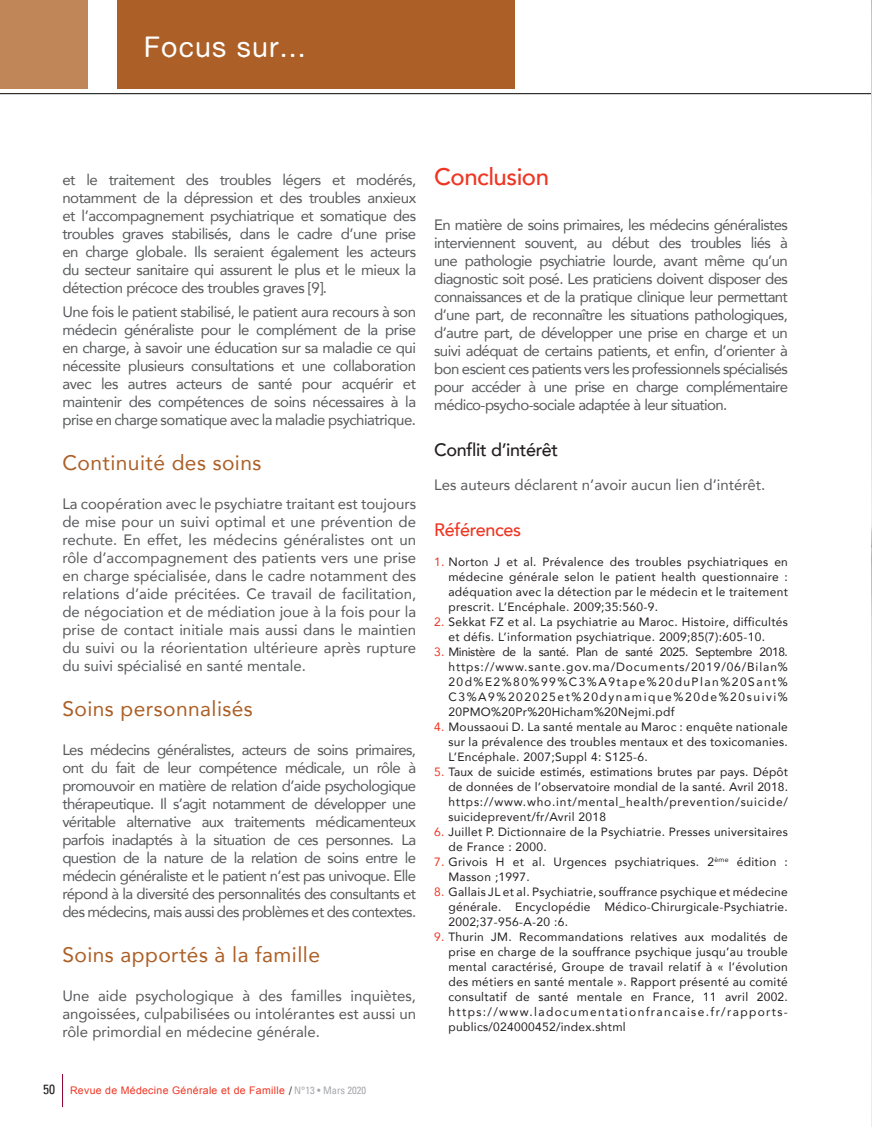
<style>
.page{position:relative;width:872px;height:1127px;background:#fff}
.page>*{position:absolute;margin:0;border:0;box-sizing:border-box;transform-origin:0 0}
.t1{font:28.5px "Alte Haas Grotesk";letter-spacing:.04em;color:#fff}
.t2{font:500 24px "Avenir";letter-spacing:-.02em;color:#ef3522}
.t3{font:21px "Avenir";letter-spacing:.02em;color:#ac5f26}
.t4{font:500 18px "Avenir";letter-spacing:-.02em;color:#231f20}
.t5{font:500 18px "Avenir";letter-spacing:-.02em;color:#ef3522}
.t6{font:15px/18px "Avenir";letter-spacing:-.03em;color:#57585a;text-align:justify}
.t7{font:15px "Avenir";color:#57585a}
.t8{font:12px/15px "Avenir";letter-spacing:.025em;color:#231f20;text-align:justify}
.t9{font:10.5px "Arial";letter-spacing:.03em;color:#ef3522}
.s1{font-family:"Univers";font-stretch:condensed;font-size:13.5px;color:#231f20}
.s2{font-family:"Univers";font-stretch:condensed;color:#231f20}
.s3{font-family:"Univers";font-stretch:condensed;color:#a8a9ad}
.s4{color:#ef3522}
</style>
<div class="page">
<hr style="left:62px;top:1074px;width:1px;height:33px;background:#8b012f">
<div style="left:117px;top:0;width:397px;height:89px;background:#ac5f26"></div>
<div style="left:0;top:0;width:88px;height:89px;background:#c18657"></div>
<hr style="left:0;top:93px;width:872px;height:1px;background:#040503">
<img style="left:871px;top:0;width:1px;height:1127px">
<h1 class="t1" style="left:144px;top:31px;width:163px">Focus sur...</h1>
<p class="t6" style="left:62px;top:172px;width:355px">et le traitement des troubles légers et modérés, notamment de la dépression et des troubles anxieux et l’accompagnement psychiatrique et somatique des troubles graves stabilisés, dans le cadre d’une prise en charge globale. Ils seraient également les acteurs du secteur sanitaire qui assurent le plus et le mieux la détection précoce des troubles graves [9].</p>
<p class="t6" style="left:62px;top:304px;width:355px">Une fois le patient stabilisé, le patient aura recours à son médecin généraliste pour le complément de la prise en charge, à savoir une éducation sur sa maladie ce qui nécessite plusieurs consultations et une collaboration avec les autres acteurs de santé pour acquérir et maintenir des compétences de soins nécessaires à la prise en charge somatique avec la maladie psychiatrique.</p>
<h3 class="t3" style="left:62px;top:454px;width:201px">Continuité des soins</h3>
<p class="t6" style="left:62px;top:496px;width:355px">La coopération avec le psychiatre traitant est toujours de mise pour un suivi optimal et une prévention de rechute. En effet, les médecins généralistes ont un rôle d’accompagnement des patients vers une prise en charge spécialisée, dans le cadre notamment des relations d’aide précitées. Ce travail de facilitation, de négociation et de médiation joue à la fois pour la prise de contact initiale mais aussi dans le maintien du suivi ou la réorientation ultérieure après rupture du suivi spécialisé en santé mentale.</p>
<h3 class="t3" style="left:62px;top:700px;width:192px">Soins personnalisés</h3>
<p class="t6" style="left:62px;top:742px;width:355px">Les médecins généralistes, acteurs de soins primaires, ont du fait de leur compétence médicale, un rôle à promouvoir en matière de relation d’aide psychologique thérapeutique. Il s’agit notamment de développer une véritable alternative aux traitements médicamenteux parfois inadaptés à la situation de ces personnes. La question de la nature de la relation de soins entre le médecin généraliste et le patient n’est pas univoque. Elle répond à la diversité des personnalités des consultants et des médecins, mais aussi des problèmes et des contextes.</p>
<h3 class="t3" style="left:62px;top:946px;width:259px">Soins apportés à la famille</h3>
<p class="t6" style="left:62px;top:988px;width:355px">Une aide psychologique à des familles inquiètes, angoissées, culpabilisées ou intolérantes est aussi un rôle primordial en médecine générale.</p>
<p class="t9" style="left:43px;top:1084px;width:325px"><span class="s1">50</span> Revue de Médecine Générale et de Famille <span class="s2">/</span> <span class="s3">N°13 ï Mars 2020</span></p>
<h2 class="t2" style="left:434px;top:167px;width:116px">Conclusion</h2>
<p class="t6" style="left:434px;top:217px;width:355px">En matière de soins primaires, les médecins généralistes interviennent souvent, au début des troubles liés à une pathologie psychiatrie lourde, avant même qu’un diagnostic soit posé. Les praticiens doivent disposer des connaissances et de la pratique clinique leur permettant d’une part, de reconnaître les situations pathologiques, d’autre part, de développer une prise en charge et un suivi adéquat de certains patients, et enfin, d’orienter à bon escient ces patients vers les professionnels spécialisés pour accéder à une prise en charge complémentaire médico-psycho-sociale adaptée à leur situation.</p>
<p class="t4" style="left:434px;top:442px;width:125px">Conflit d’intérêt</p>
<p class="t7" style="left:434px;top:479px;width:333px">Les auteurs déclarent n’avoir aucun lien d’intérêt.</p>
<p class="t5" style="left:434px;top:522px;width:88px">Références</p>
<p class="t8" style="left:448px;top:555px;width:341px;text-indent:-14px"><span class="s4">1.</span> Norton J et al. Prévalence des troubles psychiatriques en médecine générale selon le patient health questionnaire : adéquation avec la détection par le médecin et le traitement prescrit. L’Encéphale. 2009;35:560-9.</p>
<p class="t8" style="left:448px;top:615px;width:341px;text-indent:-14px"><span class="s4">2.</span> Sekkat FZ et al. La psychiatrie au Maroc. Histoire, difficultés et défis. L’information psychiatrique. 2009;85(7):605-10.</p>
<p class="t8" style="left:448px;top:645px;width:341px;text-indent:-14px"><span class="s4">3.</span> Ministère de la santé. Plan de santé 2025. Septembre 2018. https://www.sante.gov.ma/Documents/2019/06/Bilan% 20d%E2%80%99%C3%A9tape%20duPlan%20Sant% C3%A9%202025et%20dynamique%20de%20suivi% 20PMO%20Pr%20Hicham%20Nejmi.pdf</p>
<p class="t8" style="left:448px;top:720px;width:341px;text-indent:-14px"><span class="s4">4.</span> Moussaoui D. La santé mentale au Maroc : enquête nationale sur la prévalence des troubles mentaux et des toxicomanies.<br>L’Encéphale. 2007;Suppl 4: S125-6.</p>
<p class="t8" style="left:448px;top:765px;width:341px;text-indent:-14px"><span class="s4">5.</span> Taux de suicide estimés, estimations brutes par pays. Dépôt de données de l’observatoire mondial de la santé. Avril 2018. https://www.who.int/mental_health/prevention/suicide/ suicideprevent/fr/Avril 2018</p>
<p class="t8" style="left:448px;top:825px;width:341px;text-indent:-14px"><span class="s4">6.</span> Juillet P. Dictionnaire de la Psychiatrie. Presses universitaires de France : 2000.</p>
<p class="t8" style="left:448px;top:855px;width:341px;text-indent:-14px"><span class="s4">7.</span> Grivois H et al. Urgences psychiatriques. 2<sup>ème</sup> édition :<br>Masson ;1997.</p>
<p class="t8" style="left:448px;top:885px;width:341px;text-indent:-14px"><span class="s4">8.</span> Gallais JL et al. Psychiatrie, souffrance psychique et médecine générale. Encyclopédie Médico-Chirurgicale-Psychiatrie.<br>2002;37-956-A-20 :6.</p>
<p class="t8" style="left:448px;top:930px;width:341px;text-indent:-14px"><span class="s4">9.</span> Thurin JM. Recommandations relatives aux modalités de prise en charge de la souffrance psychique jusqu’au trouble mental caractérisé, Groupe de travail relatif à « l’évolution des métiers en santé mentale ». Rapport présenté au comité consultatif de santé mentale en France, 11 avril 2002. https://www.ladocumentationfrancaise.fr/rapports&shy;publics/024000452/index.shtml</p>
</div>
